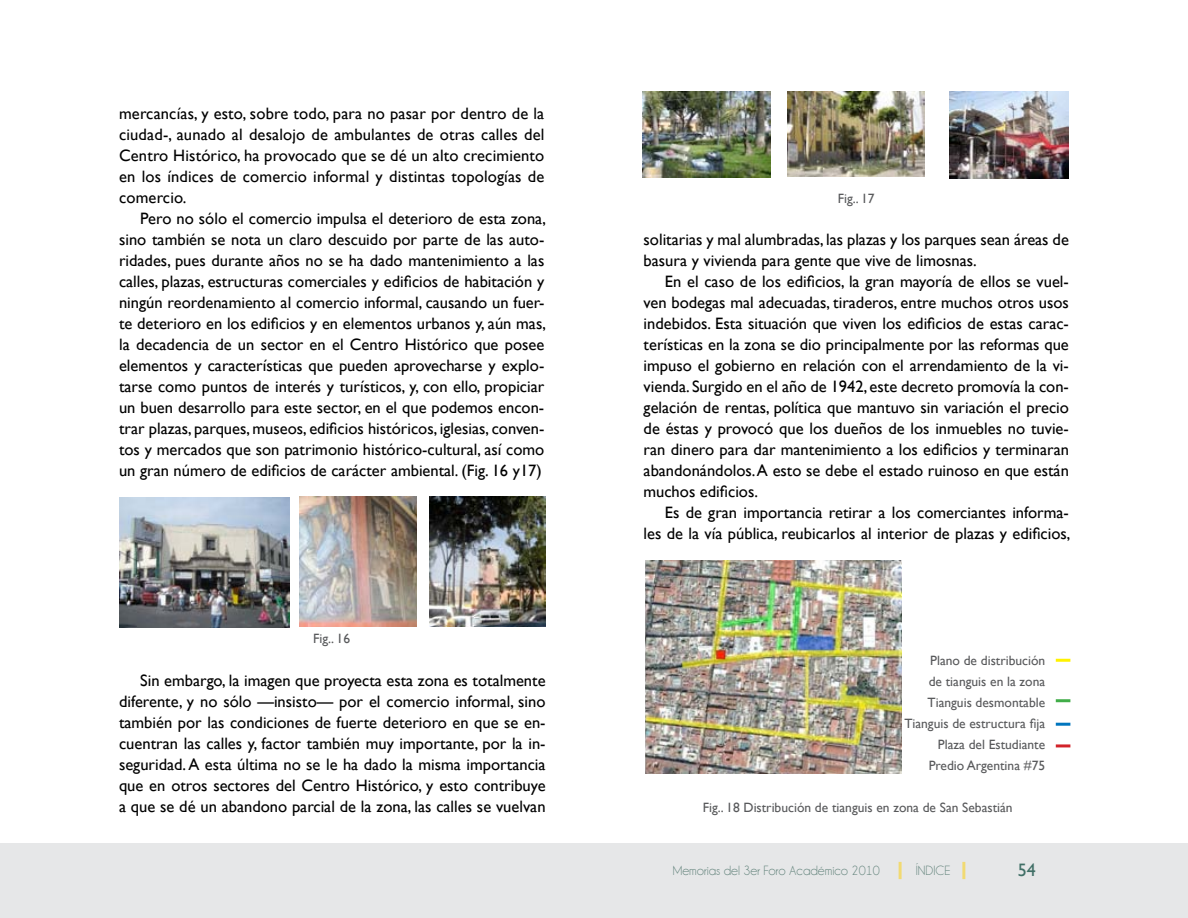
<style>
.page{position:relative;width:1188px;height:918px;background:#fff}
.page>*{position:absolute;margin:0;border:0;box-sizing:border-box;transform-origin:0 0}
.t1{font:18px "Gill Sans";color:#406f66}
.t2{font:16.5px/21px "Gill Sans";color:#000;text-align:justify}
.t3{font:13.5px/21px "Gill Sans";color:#58595b;text-align:right}
.t4{font:13.5px "Champagne&Limousines";color:#62837b}
</style>
<div class="page">
<div style="left:0;top:843px;width:1188px;height:74px;background:#e6e7e8"></div>
<hr style="left:899px;top:862px;width:3px;height:17px;background:#fdce04">
<hr style="left:962px;top:862px;width:3px;height:17px;background:#fdce04">
<img style="left:430px;top:496px;width:116px;height:130px">
<img style="left:300px;top:496px;width:117px;height:130px">
<img style="left:119px;top:497px;width:171px;height:130px">
<img style="left:950px;top:91px;width:119px;height:88px">
<img style="left:643px;top:91px;width:127px;height:87px">
<img style="left:787px;top:91px;width:138px;height:86px">
<img style="left:645px;top:561px;width:257px;height:213px">
<hr style="left:1056px;top:659px;width:14px;height:3px;background:#fff200">
<hr style="left:1056px;top:699px;width:14px;height:3px;background:#41ad49">
<hr style="left:1056px;top:723px;width:14px;height:3px;background:#0075be">
<hr style="left:1056px;top:744px;width:14px;height:3px;background:#d2232a">
<p class="t2" style="left:119px;top:103px;width:427px">mercancías, y esto, sobre todo, para no pasar por dentro de la ciudad-, aunado al desalojo de ambulantes de otras calles del Centro Histórico, ha provocado que se dé un alto crecimiento en los índices de comercio informal y distintas topologías de comercio.</p>
<p class="t2" style="left:119px;top:208px;width:428px;text-indent:21px">Pero no sólo el comercio impulsa el deterioro de esta zona, sino también se nota un claro descuido por parte de las auto&shy;ridades, pues durante años no se ha dado mantenimiento a las calles, plazas, estructuras comerciales y edificios de habitación y ningún reordenamiento al comercio informal, causando un fuer&shy;te deterioro en los edificios y en elementos urbanos y, aún mas, la decadencia de un sector en el Centro Histórico que posee elementos y características que pueden aprovecharse y explo&shy;tarse como puntos de interés y turísticos, y, con ello, propiciar un buen desarrollo para este sector, en el que podemos encon&shy;trar plazas, parques, museos, edificios históricos, iglesias, conven&shy;tos y mercados que son patrimonio histórico-cultural, así como un gran número de edificios de carácter ambiental. (Fig. 16 y17)</p>
<p class="t3" style="left:313px;top:628px;width:38px">Fig.. 16</p>
<p class="t2" style="left:119px;top:670px;width:428px;text-indent:21px">Sin embargo, la imagen que proyecta esta zona es totalmente diferente, y no sólo —insisto— por el comercio informal, sino también por las condiciones de fuerte deterioro en que se en&shy;cuentran las calles y, factor también muy importante, por la in&shy;seguridad. A esta última no se le ha dado la misma importancia que en otros sectores del Centro Histórico, y esto contribuye a que se dé un abandono parcial de la zona, las calles se vuelvan</p>
<p class="t3" style="left:838px;top:188px;width:38px">Fig.. 17</p>
<p class="t2" style="left:644px;top:229px;width:427px">solitarias y mal alumbradas, las plazas y los parques sean áreas de basura y vivienda para gente que vive de limosnas.</p>
<p class="t2" style="left:644px;top:271px;width:427px;text-indent:21px">En el caso de los edificios, la gran mayoría de ellos se vuel&shy;ven bodegas mal adecuadas, tiraderos, entre muchos otros usos indebidos. Esta situación que viven los edificios de estas carac&shy;terísticas en la zona se dio principalmente por las reformas que impuso el gobierno en relación con el arrendamiento de la vi&shy;vienda. Surgido en el año de 1942, este decreto promovía la con&shy;gelación de rentas, política que mantuvo sin variación el precio de éstas y provocó que los dueños de los inmuebles no tuvie&shy;ran dinero para dar mantenimiento a los edificios y terminaran abandonándolos. A esto se debe el estado ruinoso en que están muchos edificios.</p>
<p class="t2" style="left:644px;top:502px;width:428px;text-align:right">Es de gran importancia retirar a los comerciantes informa-<br>les de la vía pública, reubicarlos al interior de plazas y edificios,</p>
<p class="t3" style="left:904px;top:651px;width:142px">Plano de distribución<br>de tianguis en la zona<br>Tianguis desmontable<br>Tianguis de estructura fija<br>Plaza del Estudiante<br>Predio Argentina #75</p>
<p class="t3" style="left:703px;top:797px;width:311px">Fig.. 18 Distribución de tianguis en zona de San Sebastián</p>
<p class="t4" style="left:673px;top:863px;width:208px">Memorias del 3er Foro Académico 2010</p>
<p class="t4" style="left:916px;top:863px;width:36px">ÍNDICE</p>
<p class="t1" style="left:1018px;top:860px;width:19px">54</p>
</div>
